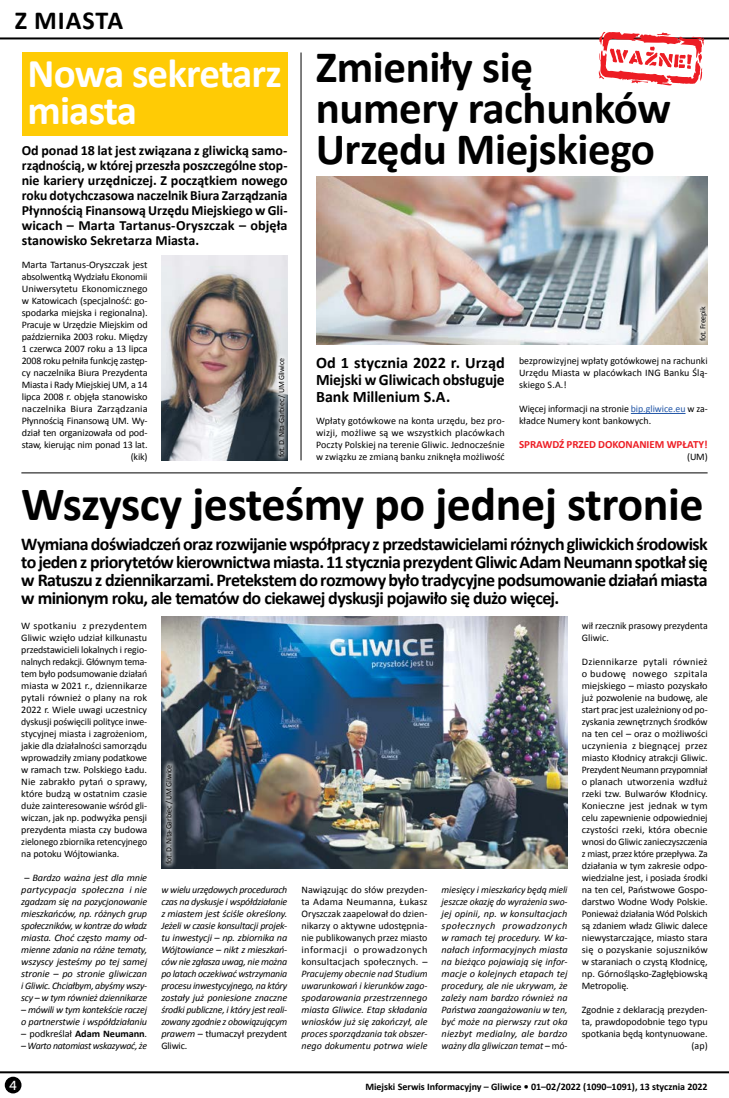
<style>
.page{position:relative;width:729px;height:1098px;background:#fff}
.page>*{position:absolute;margin:0;border:0;box-sizing:border-box;transform-origin:0 0}
.t1{font:700 48px "Calibri";letter-spacing:-.01em;color:#000}
.t2{font:700 45px/41px "Calibri";letter-spacing:-.01em;color:#000}
.t3{font:700 41px/37px "Calibri";color:#fff}
.t4{font:700 26px "Calibri";letter-spacing:.035em;color:#000}
.t5{font:700 18px/18px "Calibri";letter-spacing:-.035em;color:#000;text-align:justify}
.t6{font:700 16px/17px "Calibri";letter-spacing:-.005em;color:#000;text-align:justify}
.t7{font:700 14px/15px "Calibri";letter-spacing:-.005em;color:#000;text-align:justify}
.t8{font:13px "Museo Sans 500";color:#fff}
.t9{font:700 11px "Calibri";color:#ed1d24}
.t10{font:10px/12px "Calibri";letter-spacing:-.01em;color:#000;text-align:justify}
.t11{font:italic 10px/12px "Calibri";letter-spacing:-.02em;color:#000;text-align:justify}
.t12{font:700 10px "Calibri";color:#000}
.t13{font:8px "Calibri";letter-spacing:-.03em;color:#000}
.s1{color:#2256a7}
.s2{font-style:normal}
.s3{font-weight:700}
</style>
<div class="page">
<hr style="left:0;top:1070px;width:729px;height:2px;background:#000">
<div style="left:5px;top:1076px;width:16px;height:16px;background:#000;border-radius:50%"></div>
<hr style="left:0;top:37px;width:729px;height:2px;background:#000">
<div style="left:22px;top:52px;width:265px;height:84px;background:#ffcb05"></div>
<hr style="left:21px;top:472px;width:686px;height:1px;background:#000">
<hr style="left:300px;top:52px;width:1px;height:408px;background:#000">
<hr style="left:630px;top:413px;width:55px;height:1px;background:#2256a7">
<img style="left:162px;top:255px;width:125px;height:205px">
<svg style="left:598px;top:32px;width:106px;height:53px"></svg>
<img style="left:316px;top:176px;width:391px;height:168px">
<img style="left:161px;top:616px;width:406px;height:252px">
<div style="left:159px;top:758px;width:20px;height:111px;background:#fff;opacity:.75"></div>
<div style="left:272px;top:351px;width:19px;height:111px;background:#fff;opacity:.75"></div>
<div style="left:694px;top:300px;width:18px;height:47px;background:#fff;opacity:.75"></div>
<h3 class="t4" style="left:15px;top:4px;width:110px">z miasta</h3>
<h3 class="t3" style="left:27px;top:55px;width:255px">Nowa sekretarz miasta</h3>
<h2 class="t2" style="left:315px;top:47px;width:356px">Zmieniły się numery rachunków<br>Urzędu Miejskiego</h2>
<p class="t7" style="left:22px;top:143px;width:267px">Od ponad 18 lat jest związana z gliwicką samo&shy;rządnością, w której przeszła poszczególne stop&shy;nie kariery urzędniczej. Z początkiem nowego roku dotychczasowa naczelnik Biura Zarządzania Płynnością Finansową Urzędu Miejskiego w Gli&shy;wicach – Marta Tartanus-Oryszczak – objęła stanowisko Sekretarza Miasta.</p>
<p class="t10" style="left:22px;top:259px;width:127px;text-align:right">Marta Tartanus-Oryszczak jest absolwentką Wydziału Ekonomii<br>Uniwersytetu Ekonomicznego w Katowicach (specjalność: go&shy;spodarka miejska i regionalna).<br>Pracuje w Urzędzie Miejskim od października 2003 roku. Między<br>1 czerwca 2007 roku a 13 lipca<br>2008 roku pełniła funkcję zastęp&shy;cy naczelnika Biura Prezydenta<br>Miasta i Rady Miejskiej UM, a 14 lipca 2008 r. objęła stanowisko naczelnika Biura Zarządzania<br>Płynnością Finansową UM. Wy&shy;dział ten organizowała od pod&shy;staw, kierując nim ponad 13 lat. (kik)</p>
<p class="t13" style="left:697px;top:341px;width:36px;rotate:-90deg">fot. Freepik</p>
<h3 class="t6" style="left:316px;top:353px;width:190px">Od 1 stycznia 2022 r. Urząd Miejski w Gliwicach obsługuje Bank Millenium S.A.</h3>
<p class="t10" style="left:316px;top:415px;width:190px">Wpłaty gotówkowe na konta urzędu, bez pro&shy;wizji, możliwe są we wszystkich placówkach Poczty Polskiej na terenie Gliwic. Jednocześnie w związku ze zmianą banku zniknęła możliwość</p>
<p class="t10" style="left:519px;top:355px;width:190px">bezprowizyjnej wpłaty gotówkowej na rachunki Urzędu Miasta w placówkach ING Banku Ślą&shy;skiego S.A.!</p>
<p class="t10" style="left:519px;top:403px;width:190px">Więcej informacji na stronie <span class="s1">bip.gliwice.eu</span> w za&shy;kładce Numery kont bankowych.</p>
<p class="t9" style="left:519px;top:437px;width:94px">SPRAWDŹ PRZED DOKO</p>
<p class="t9" style="left:625px;top:437px;width:84px">NANIEM WPŁATY !</p>
<p class="t10" style="left:687px;top:451px;width:22px">(UM)</p>
<h1 class="t1" style="left:21px;top:473px;width:683px">Wszyscy jesteśmy po jednej stronie</h1>
<p class="t13" style="left:276px;top:457px;width:100px;rotate:-90deg">fot. D. Nita-Garbiec / UM Gliwice</p>
<p class="t5" style="left:21px;top:535px;width:688px">Wymiana doświadczeń oraz rozwijanie współpracy z przedstawicielami różnych gliwickich środowisk to jeden z priorytetów kierownictwa miasta. 11 stycznia prezydent Gliwic Adam Neumann spotkał się w Ratuszu z dziennikarzami. Pretekstem do rozmowy było tradycyjne podsumowanie działań miasta w minionym roku, ale tematów do ciekawej dyskusji pojawiło się dużo więcej.</p>
<p class="t10" style="left:21px;top:619px;width:127px">W spotkaniu z prezydentem Gliwic wzięło udział kilkunastu przedstawicieli lokalnych i regio&shy;nalnych redakcji. Głównym tema&shy;tem było podsumowanie działań miasta w 2021 r., dziennikarze pytali również o plany na rok 2022 r. Wiele uwagi uczestnicy dyskusji poświęcili polityce inwe&shy;stycyjnej miasta i zagrożeniom, jakie dla działalności samorządu wprowadziły zmiany podatkowe w ramach tzw. Polskiego Ładu.<br>Nie zabrakło pytań o sprawy, które budzą w ostatnim czasie duże zainteresowanie wśród gli&shy;wiczan, jak np. podwyżka pensji prezydenta miasta czy budowa zielonego zbiornika retencyjnego na potoku Wójtowianka.</p>
<p class="t11" style="left:21px;top:870px;width:127px;text-align:center"><span class="s2">–</span> Bardzo ważna jest dla mnie partycypacja społeczna i nie zgadzam się na pozycjonowanie mieszkańców, np. różnych grup społeczników, w kontrze do władz miasta. Choć często mamy od&shy;mienne zdania na różne tematy, wszyscy jesteśmy po tej samej stronie – po stronie gliwiczan i Gliwic. Chciałbym, abyśmy wszy&shy;scy – w tym również dziennikarze</p>
<p class="t11" style="left:21px;top:1002px;width:127px">– mówili w tym kontekście raczej o partnerstwie i współdziałaniu</p>
<p class="t10" style="left:21px;top:1027px;width:127px">– podkreślał <span class="s3">Adam Neumann</span>.</p>
<p class="t11" style="left:21px;top:1038px;width:127px">– Warto natomiast wskazywać, że</p>
<p class="t10" style="left:581px;top:619px;width:127px">wił rzecznik prasowy prezydenta<br>Gliwic.</p>
<p class="t10" style="left:581px;top:655px;width:127px">Dziennikarze pytali również o budowę nowego szpitala miejskiego – miasto pozyskało już pozwolenie na budowę, ale start prac jest uzależniony od po&shy;zyskania zewnętrznych środków na ten cel – oraz o możliwości uczynienia z biegnącej przez miasto Kłodnicy atrakcji Gliwic.<br>Prezydent Neumann przypomniał o planach utworzenia wzdłuż rzeki tzw. Bulwarów Kłodnicy.<br>Konieczne jest jednak w tym celu zapewnienie odpowiedniej czystości rzeki, która obecnie wnosi do Gliwic zanieczyszczenia z miast, przez które przepływa. Za działania w tym zakresie odpo&shy;wiedzialne jest, i posiada środki na ten cel, Państwowe Gospo&shy;darstwo Wodne Wody Polskie.<br>Ponieważ działania Wód Polskich są zdaniem władz Gliwic dalece niewystarczające, miasto stara się o pozyskanie sojuszników w staraniach o czystą Kłodnicę, np. Górnośląsko-Zagłębiowską Metropolię.</p>
<p class="t10" style="left:581px;top:1003px;width:127px;text-align:right">Zgodnie z deklaracją prezyden&shy;ta, prawdopodobnie tego typu spotkania będą kontynuowane. (ap)</p>
<p class="t13" style="left:164px;top:863px;width:100px;rotate:-90deg">fot. D. Nita-Garbiec / UM Gliwice</p>
<p class="t11" style="left:161px;top:882px;width:127px">w wielu urzędowych procedurach czas na dyskusje i współdziałanie z miastem jest ściśle określony.<br>Jeżeli w czasie konsultacji projek&shy;tu inwestycji – np. zbiornika na Wójtowiance – nikt z mieszkań&shy;ców nie zgłasza uwag, nie można po latach oczekiwać wstrzymania procesu inwestycyjnego, na który zostały już poniesione znaczne środki publiczne, i który jest reali&shy;zowany zgodnie z obowiązującym prawem <span class="s2">– tłumaczył prezydent Gliwic.</span></p>
<p class="t10" style="left:301px;top:883px;width:127px">Nawiązując do słów prezyden&shy;ta Adama Neumanna, Łukasz Oryszczak zaapelował do dzien&shy;nikarzy o aktywne udostępnia&shy;nie publikowanych przez miasto informacji o prowadzonych konsultacjach społecznych. –</p>
<p class="t11" style="left:441px;top:882px;width:127px">miesięcy i mieszkańcy będą mieli jeszcze okazję do wyrażenia swo&shy;jej opinii, np. w konsultacjach społecznych prowadzonych w ramach tej procedury. W ka&shy;nałach informacyjnych miasta na bieżąco pojawiają się infor&shy;macje o kolejnych etapach tej procedury, ale nie ukrywam, że zależy nam bardzo również na Państwa zaangażowaniu w ten, być może na pierwszy rzut oka niezbyt medialny, ale bardzo ważny dla gliwiczan temat <span class="s2">– mó-</span></p>
<p class="t11" style="left:301px;top:966px;width:127px">Pracujemy obecnie nad Studium uwarunkowań i kierunków zago&shy;spodarowania przestrzennego miasta Gliwice. Etap składania wniosków już się zakończył, ale proces sporządzania tak obszer&shy;nego dokumentu potrwa wiele</p>
<h3 class="t8" style="left:9px;top:1077px;width:9px">4</h3>
<p class="t12" style="left:365px;top:1079px;width:344px">Miejski Serwis Informacyjny – Gliwice • 01–02/2022 (1090–1091), 13 stycznia 2022</p>
</div>
